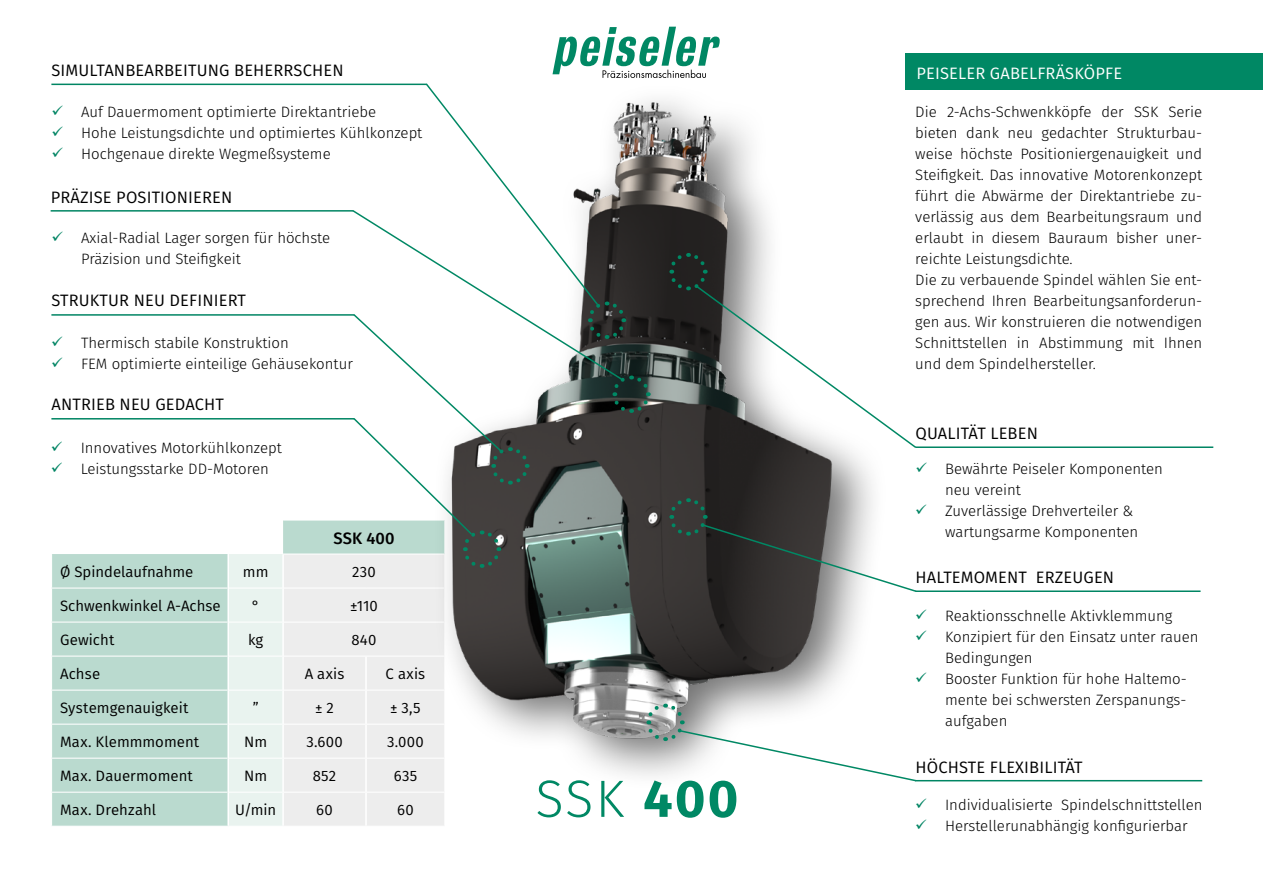
<style>
.page{position:relative;width:1263px;height:893px;background:#fff}
.page>*{position:absolute;margin:0;border:0;box-sizing:border-box;transform-origin:0 0}
.t1{font:300 52.5px "Fira Sans";color:#008864}
.t2{font:16.5px "Fira Sans";letter-spacing:.01em;color:#000}
.t3{font:16.5px "Fira Sans";letter-spacing:.01em;color:#fff}
.t4{font:500 16.5px "Fira Sans";color:#000}
.t5{font:300 15px/21px "Fira Sans";color:#000}
.t6{font:15px "Fira Sans";letter-spacing:.005em;color:#000}
.s1{font-weight:700}
</style>
<div class="page">
<div style="left:906px;top:53px;width:357px;height:37px;background:#008864"></div>
<hr style="left:51px;top:84px;width:376px;height:1px;background:#008563">
<hr style="left:915px;top:446px;width:298px;height:2px;background:#008563">
<hr style="left:51px;top:210px;width:302px;height:2px;background:#008563">
<hr style="left:915px;top:590px;width:285px;height:2px;background:#008563">
<hr style="left:915px;top:780px;width:287px;height:1px;background:#008563">
<hr style="left:51px;top:314px;width:303px;height:2px;background:#008563">
<hr style="left:51px;top:418px;width:303px;height:2px;background:#008563">
<div style="left:52px;top:554px;width:175px;height:272px;background:#badacf"></div>
<hr style="left:51px;top:587px;width:176px;height:2px;background:#fff">
<hr style="left:51px;top:622px;width:176px;height:1px;background:#fff">
<hr style="left:51px;top:656px;width:176px;height:1px;background:#fff">
<hr style="left:51px;top:690px;width:176px;height:1px;background:#fff">
<hr style="left:51px;top:724px;width:176px;height:1px;background:#fff">
<hr style="left:51px;top:758px;width:176px;height:1px;background:#fff">
<hr style="left:51px;top:792px;width:176px;height:1px;background:#fff">
<svg style="left:228px;top:27px;width:698px;height:799px"></svg>
<p class="t2" style="left:51px;top:58px;width:294px">SIMULTANBEARBEITUNG BEHERRSCHEN</p>
<p class="t5" style="left:81px;top:101px;width:343px">Auf Dauermoment optimierte Direktantriebe<br>Hohe Leistungsdichte und optimiertes Kühlkonzept<br>Hochgenaue direkte Wegmeßsysteme</p>
<p class="t2" style="left:51px;top:185px;width:183px">PRÄZISE POSITIONIEREN</p>
<p class="t5" style="left:81px;top:227px;width:251px">Axial-Radial Lager sorgen für höchste<br>Präzision und Steifigkeit</p>
<p class="t2" style="left:51px;top:288px;width:196px">STRUKTUR NEU DEFINIERT</p>
<p class="t5" style="left:81px;top:332px;width:273px">Thermisch stabile Konstruktion<br>FEM optimierte einteilige Gehäusekontur</p>
<p class="t2" style="left:51px;top:392px;width:174px">ANTRIEB NEU GEDACHT</p>
<p class="t5" style="left:81px;top:437px;width:203px">Innovatives Motorkühlkonzept<br>Leistungsstarke DD-Motoren</p>
<p class="t4" style="left:334px;top:525px;width:62px">SSK 400</p>
<p class="t6" style="left:60px;top:560px;width:135px">Ø Spindelaufnahme</p>
<p class="t6" style="left:243px;top:560px;width:27px">mm</p>
<p class="t6" style="left:352px;top:560px;width:25px">230</p>
<p class="t6" style="left:60px;top:594px;width:162px">Schwenkwinkel A-Achse</p>
<p class="t6" style="left:252px;top:594px;width:9px">°</p>
<p class="t6" style="left:350px;top:594px;width:29px">±110</p>
<p class="t6" style="left:60px;top:628px;width:56px">Gewicht</p>
<p class="t6" style="left:248px;top:628px;width:17px">kg</p>
<p class="t6" style="left:351px;top:628px;width:27px">840</p>
<p class="t6" style="left:60px;top:662px;width:42px">Achse</p>
<p class="t6" style="left:305px;top:662px;width:41px">A axis</p>
<p class="t6" style="left:386px;top:662px;width:41px">C axis</p>
<p class="t6" style="left:60px;top:696px;width:130px">Systemgenauigkeit</p>
<p class="t6" style="left:253px;top:696px;width:7px">”</p>
<p class="t6" style="left:315px;top:696px;width:20px">± 2</p>
<p class="t6" style="left:390px;top:696px;width:32px">± 3,5</p>
<p class="t6" style="left:60px;top:730px;width:141px">Max. Klemmmoment</p>
<p class="t6" style="left:244px;top:730px;width:24px">Nm</p>
<p class="t6" style="left:306px;top:730px;width:38px">3.600</p>
<p class="t6" style="left:387px;top:730px;width:38px">3.000</p>
<p class="t6" style="left:60px;top:764px;width:134px">Max. Dauermoment</p>
<p class="t6" style="left:244px;top:764px;width:24px">Nm</p>
<p class="t6" style="left:313px;top:764px;width:25px">852</p>
<p class="t6" style="left:394px;top:764px;width:25px">635</p>
<p class="t6" style="left:60px;top:798px;width:98px">Max. Drehzahl</p>
<p class="t6" style="left:235px;top:798px;width:43px">U/min</p>
<p class="t6" style="left:316px;top:798px;width:18px">60</p>
<p class="t6" style="left:397px;top:798px;width:18px">60</p>
<h1 class="t1" style="left:535px;top:761px;width:204px">SSK <span class="s1">400</span></h1>
<p class="t3" style="left:916px;top:60px;width:207px">PEISELER GABELFRÄSKÖPFE</p>
<p class="t5" style="left:915px;top:101px;width:288px">Die 2-Achs-Schwenkköpfe der SSK Serie bieten dank neu gedachter Strukturbau&shy;weise höchste Positioniergenauigkeit und Steifigkeit. Das innovative Motorenkonzept führt die Abwärme der Direktantriebe zu&shy;verlässig aus dem Bearbeitungsraum und erlaubt in diesem Bauraum bisher uner&shy;reichte Leistungsdichte.<br>Die zu verbauende Spindel wählen Sie ent&shy;sprechend Ihren Bearbeitungsanforderun&shy;gen aus. Wir konstruieren die notwendigen Schnittstellen in Abstimmung mit Ihnen und dem Spindelhersteller.</p>
<p class="t2" style="left:915px;top:421px;width:124px">QUALITÄT LEBEN</p>
<p class="t5" style="left:945px;top:458px;width:219px">Bewährte Peiseler Komponenten neu vereint<br>Zuverlässige Drehverteiler &amp; wartungsarme Komponenten</p>
<p class="t2" style="left:915px;top:565px;width:200px">HALTEMOMENT ERZEUGEN</p>
<p class="t5" style="left:945px;top:605px;width:255px">Reaktionsschnelle Aktivklemmung<br>Konzipiert für den Einsatz unter rauen<br>Bedingungen<br>Booster Funktion für hohe Haltemo&shy;mente bei schwersten Zerspanungs&shy;aufgaben</p>
<p class="t2" style="left:915px;top:755px;width:169px">HÖCHSTE FLEXIBILITÄT</p>
<p class="t5" style="left:945px;top:794px;width:259px">Individualisierte Spindelschnittstellen<br>Herstellerunabhängig konfigurierbar</p>
</div>
